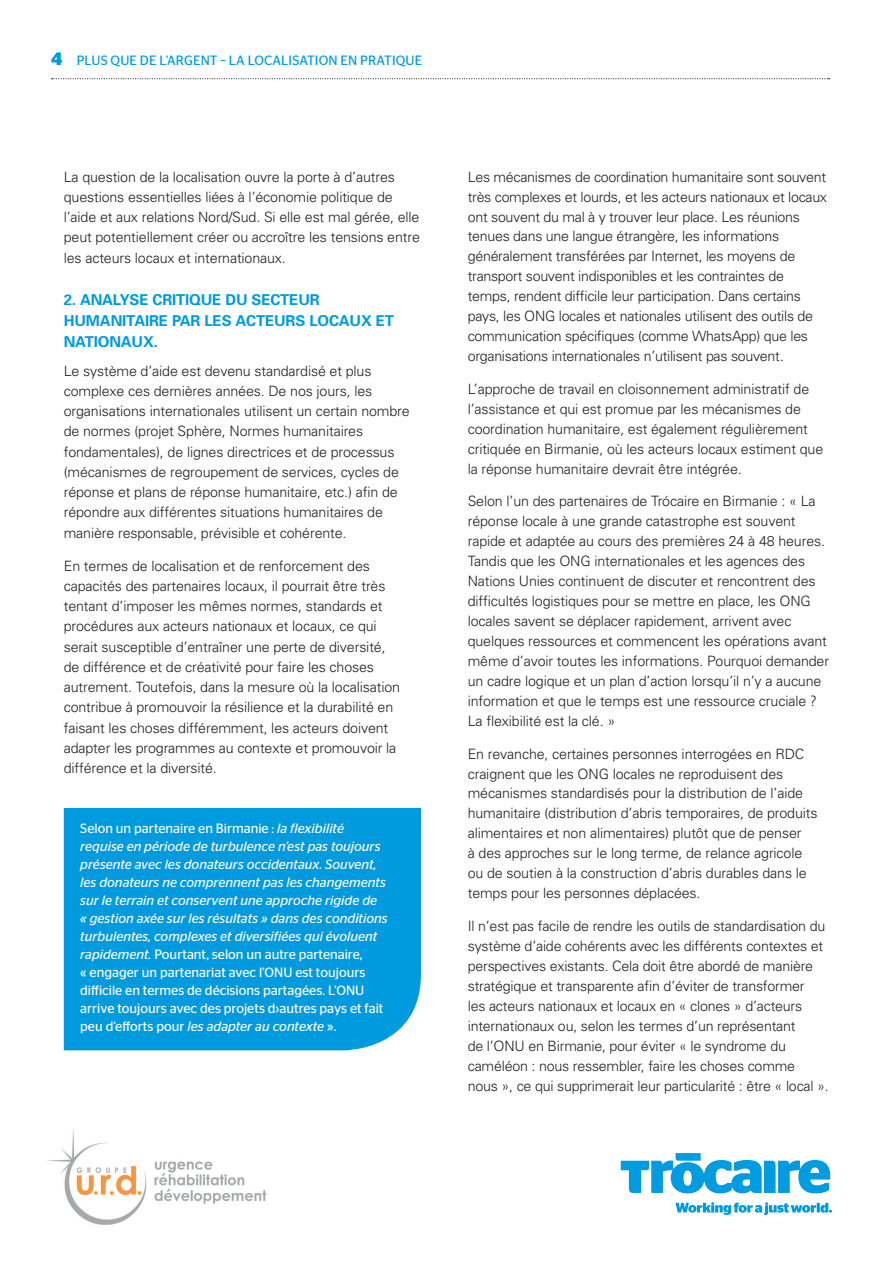
<style>
.page{position:relative;width:893px;height:1263px;background:#fff}
.page>*{position:absolute;margin:0;border:0;box-sizing:border-box;transform-origin:0 0}
.t1{font:700 15px/21px "Univers";letter-spacing:-.01em;color:#009bde}
.t2{font:300 14.25px/20px "Univers";letter-spacing:-.01em;color:#231f20}
.t3{font:italic 13.5px/18px "Stag Sans";color:#fff}
.t4{font:13.5px "Stag Sans";letter-spacing:.01em;color:#009bde}
.s1{font-weight:700;font-size:18px}
.s2{font-style:normal}
</style>
<div class="page">
<img style="left:47px;top:1128px;width:220px;height:97px">
<svg style="left:621px;top:1153px;width:209px;height:40px"></svg>
<svg style="left:676px;top:1202px;width:156px;height:13px"></svg>
<svg style="left:52px;top:78px;width:778px;height:1px"></svg>
<div style="left:64px;top:808px;width:357px;height:242px;background:#009bde"></div>
<p class="t4" style="left:51px;top:53px;width:143px"><span class="s1">4</span> Plus que de l’argen</p>
<p class="t4" style="left:210px;top:53px;width:205px">t – La localisation en pratique</p>
<p class="t2" style="left:64px;top:166px;width:358px">La question de la localisation ouvre la porte à d’autres questions essentielles liées à l’économie politique de l’aide et aux relations Nord/Sud. Si elle est mal gérée, elle peut potentiellement créer ou accroître les tensions entre les acteurs locaux et internationaux.</p>
<p class="t1" style="left:64px;top:289px;width:332px">2. ANALYSE CRITIQUE DU SECTEUR<br>HUMANITAIRE PAR LES ACTEURS LOCAUX ET<br>NATIONAUX.</p>
<p class="t2" style="left:64px;top:360px;width:347px">Le système d’aide est devenu standardisé et plus complexe ces dernières années. De nos jours, les organisations internationales utilisent un certain nombre de normes (projet Sphère, Normes humanitaires fondamentales), de lignes directrices et de processus (mécanismes de regroupement de services, cycles de réponse et plans de réponse humanitaire, etc.) afin de répondre aux différentes situations humanitaires de manière responsable, prévisible et cohérente.</p>
<p class="t2" style="left:64px;top:555px;width:338px">En termes de localisation et de renforcement des capacités des partenaires locaux, il pourrait être très tentant d’imposer les mêmes normes, standards et procédures aux acteurs nationaux et locaux, ce qui serait susceptible d’entraîner une perte de diversité, de différence et de créativité pour faire les choses autrement. Toutefois, dans la mesure où la localisation contribue à promouvoir la résilience et la durabilité en faisant les choses différemment, les acteurs doivent adapter les programmes au contexte et promouvoir la différence et la diversité.</p>
<p class="t3" style="left:80px;top:819px;width:309px"><span class="s2">Selon un partenaire en Birmanie :</span> la flexibilité requise en période de turbulence n’est pas toujours présente avec les donateurs occidentaux. Souvent, les donateurs ne comprennent pas les changements sur le terrain et conservent une approche rigide de<br>« gestion axée sur les résultats » dans des conditions turbulentes, complexes et diversifiées qui évoluent rapidement. <span class="s2">Pourtant, selon un autre partenaire,<br>« engager un partenariat avec l’ONU est toujours difficile en termes de décisions partagées. L’ONU arrive toujours avec des projets d›autres pays et fait peu d’efforts pour</span> les adapter au contexte <span class="s2">».</span></p>
<p class="t2" style="left:468px;top:166px;width:361px">Les mécanismes de coordination humanitaire sont souvent très complexes et lourds, et les acteurs nationaux et locaux ont souvent du mal à y trouver leur place. Les réunions tenues dans une langue étrangère, les informations généralement transférées par Internet, les moyens de transport souvent indisponibles et les contraintes de temps, rendent difficile leur participation. Dans certains pays, les ONG locales et nationales utilisent des outils de communication spécifiques (comme WhatsApp) que les organisations internationales n’utilisent pas souvent.</p>
<p class="t2" style="left:468px;top:378px;width:357px">L’approche de travail en cloisonnement administratif de l’assistance et qui est promue par les mécanismes de coordination humanitaire, est également régulièrement critiquée en Birmanie, où les acteurs locaux estiment que la réponse humanitaire devrait être intégrée.</p>
<p class="t2" style="left:468px;top:491px;width:363px">Selon l’un des partenaires de Trócaire en Birmanie : « La réponse locale à une grande catastrophe est souvent rapide et adaptée au cours des premières 24 à 48 heures.<br>Tandis que les ONG internationales et les agences des Nations Unies continuent de discuter et rencontrent des difficultés logistiques pour se mettre en place, les ONG locales savent se déplacer rapidement, arrivent avec quelques ressources et commencent les opérations avant même d’avoir toutes les informations. Pourquoi demander un cadre logique et un plan d’action lorsqu’il n’y a aucune information et que le temps est une ressource cruciale ?<br>La flexibilité est la clé. »</p>
<p class="t2" style="left:468px;top:743px;width:351px">En revanche, certaines personnes interrogées en RDC craignent que les ONG locales ne reproduisent des mécanismes standardisés pour la distribution de l’aide humanitaire (distribution d’abris temporaires, de produits alimentaires et non alimentaires) plutôt que de penser<br>à des approches sur le long terme, de relance agricole ou de soutien à la construction d’abris durables dans le temps pour les personnes déplacées.</p>
<p class="t2" style="left:468px;top:915px;width:363px">Il n’est pas facile de rendre les outils de standardisation du système d’aide cohérents avec les différents contextes et perspectives existants. Cela doit être abordé de manière stratégique et transparente afin d’éviter de transformer<br>les acteurs nationaux et locaux en « clones » d’acteurs internationaux ou, selon les termes d’un représentant<br>de l’ONU en Birmanie, pour éviter « le syndrome du caméléon : nous ressembler, faire les choses comme nous », ce qui supprimerait leur particularité : être « local ».</p>
</div>
